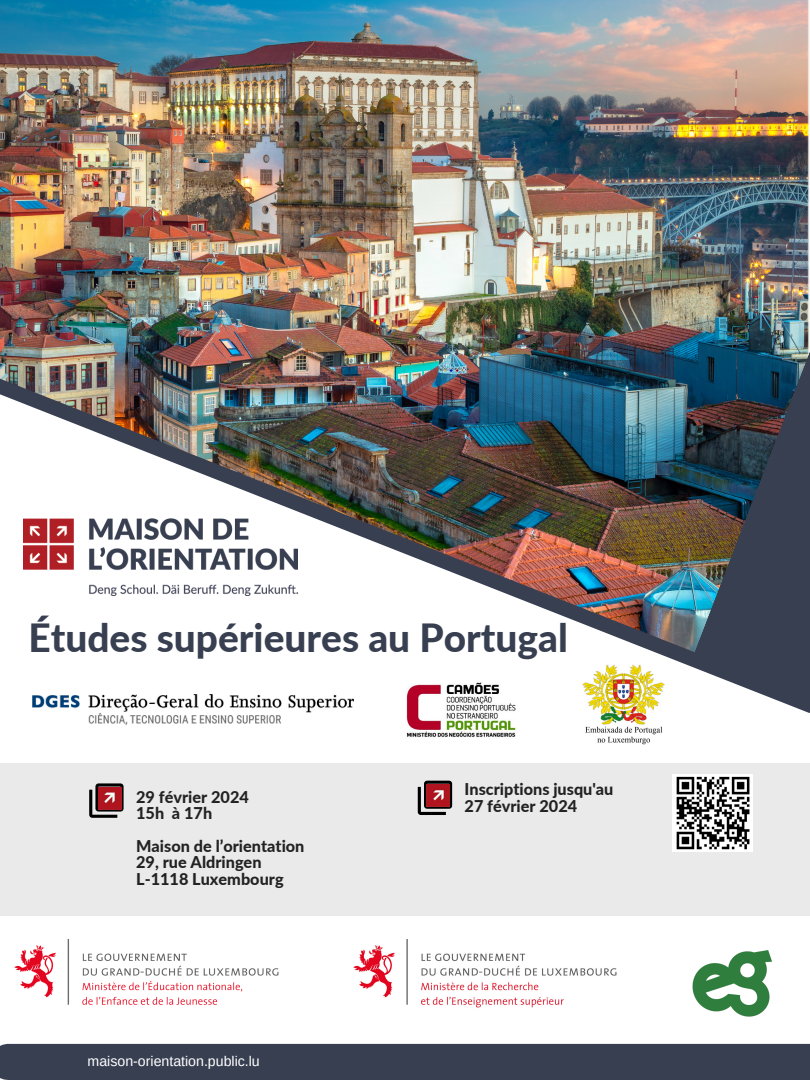
<style>
.page{position:relative;width:810px;height:1080px;background:#fff}
.page>*{position:absolute;margin:0;border:0;box-sizing:border-box;transform-origin:0 0}
.t1{font:800 38.81px "Lato";color:#383f51}
.t2{font:800 16.25px/16.4px "Lato";color:#222}
.t3{font:14.12px "Arimo";color:#fff}
</style>
<div class="page">
<img style="left:0;top:0;width:810px;height:366px">
<div style="left:0;top:763px;width:810px;height:152px;background:#eaeaea"></div>
<svg style="left:89px;top:783px;width:35px;height:35px"></svg>
<img style="left:98px;top:787px;width:23px;height:23px">
<img style="left:0;top:366px;width:691px;height:359px">
<img style="left:691px;top:307px;width:119px;height:406px">
<div style="left:8px;top:1044px;width:802px;height:36px;background:#383f51"></div>
<img style="left:24px;top:518px;width:274px;height:78px">
<svg style="left:418px;top:781px;width:34px;height:34px"></svg>
<img style="left:427px;top:784px;width:23px;height:23px">
<img style="left:14px;top:939px;width:265px;height:66px">
<img style="left:353px;top:939px;width:264px;height:69px">
<img style="left:692px;top:950px;width:80px;height:67px">
<img style="left:673px;top:774px;width:79px;height:77px">
<img style="left:405px;top:679px;width:113px;height:58px">
<img style="left:32px;top:694px;width:322px;height:30px">
<img style="left:582px;top:665px;width:82px;height:80px">
<p class="t1" style="left:28px;top:614px;width:541px">Études supérieures au Portugal</p>
<h2 class="t2" style="left:136px;top:788px;width:114px">29 février 2024<br>15h à 17h</h2>
<h2 class="t2" style="left:136px;top:837px;width:170px">Maison de l’orientation<br>29, rue Aldringen<br>L-1118 Luxembourg</h2>
<h2 class="t3" style="left:88px;top:1053px;width:174px">maison-orientation.public.lu</h2>
<p class="t2" style="left:465px;top:781px;width:150px">Inscriptions jusqu'au<br>27 février 2024</p>
</div>
